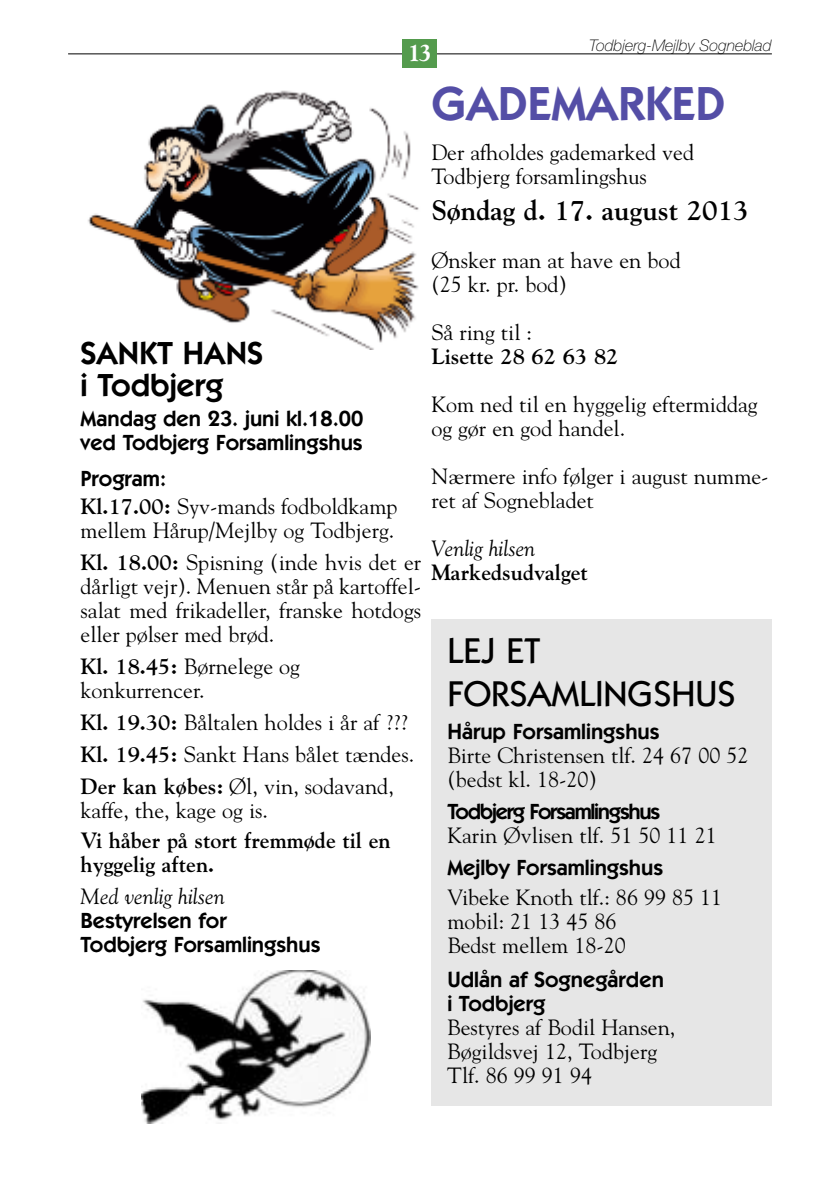
<style>
.page{position:relative;width:840px;height:1191px;background:#fff}
.page>*{position:absolute;margin:0;border:0;box-sizing:border-box;transform-origin:0 0}
.t1{font:600 48px "Itc Kabel";color:#544ea6}
.t2{font:500 36px/43.2px "Itc Kabel";color:#000}
.t3{font:600 32px/32px "Itc Kabel";color:#000}
.t4{font:700 28px "Goudy";color:#000}
.t5{font:800 24px "Goudy";color:#fff}
.t6{font:22px/24px "Goudy";color:#000}
.t7{font:600 22px/24px "Itc Kabel";color:#000}
.t8{font:700 22px/24px "Goudy";color:#000}
.t9{font:italic 22px "Goudy";color:#000}
.t10{font:600 22px "Itc Kabel";letter-spacing:-.055em;color:#000}
.t11{font:italic 100 16px "Helvetica Neue";color:#000}
.s1{font-weight:700}
</style>
<div class="page">
<hr style="left:68px;top:54px;width:703px;height:1px;background:#000">
<div style="left:403px;top:40px;width:34px;height:28px;background:#549b4d"></div>
<img style="left:88px;top:90px;width:331px;height:260px">
<img style="left:141px;top:970px;width:229px;height:153px">
<div style="left:431px;top:619px;width:340px;height:487px;background:#e6e6e6"></div>
<p class="t5" style="left:408px;top:43px;width:26px">13</p>
<p class="t11" style="left:589px;top:40px;width:184px">Todbjerg-Mejlby Sogneblad</p>
<h3 class="t3" style="left:80px;top:339px;width:184px">SANKT HANS i Todbjerg</h3>
<p class="t7" style="left:80px;top:408px;width:284px">Mandag den 23. juni kl.18.00 ved Todbjerg Forsamlingshus</p>
<p class="t7" style="left:80px;top:468px;width:87px">Program:</p>
<p class="t6" style="left:80px;top:494px;width:318px"><span class="s1">Kl.17.00:</span> Syv-mands fodboldkamp mellem Hårup/Mejlby og Todbjerg.</p>
<p class="t6" style="left:80px;top:550px;width:342px;text-align:justify"><span class="s1">Kl. 18.00:</span> Spisning (inde hvis det er dårligt vejr). Menuen står på kartoffel&shy;salat med frikadeller, franske hotdogs eller pølser med brød.</p>
<p class="t6" style="left:80px;top:654px;width:221px"><span class="s1">Kl. 18.45:</span> Børnelege og konkurrencer.</p>
<p class="t6" style="left:80px;top:706px;width:335px;line-height:32px"><span class="s1">Kl. 19.30:</span> Båltalen holdes i år af ???<br><span class="s1">Kl. 19.45:</span> Sankt Hans bålet tændes.<br><span class="s1">Der kan købes:</span> Øl, vin, sodavand,</p>
<p class="t6" style="left:80px;top:798px;width:189px">kaffe, the, kage og is.</p>
<p class="t8" style="left:80px;top:828px;width:311px">Vi håber på stort fremmøde til en hyggelig aften.</p>
<p class="t9" style="left:80px;top:883px;width:146px">Med venlig hilsen</p>
<p class="t7" style="left:80px;top:910px;width:241px">Bestyrelsen for<br>Todbjerg Forsamlingshus</p>
<h1 class="t1" style="left:431px;top:87px;width:295px">GADEMARKED</h1>
<p class="t6" style="left:431px;top:140px;width:264px">Der afholdes gademarked ved<br>Todbjerg forsamlingshus</p>
<p class="t4" style="left:431px;top:194px;width:319px">Søndag d. 17. august 2013</p>
<p class="t6" style="left:431px;top:248px;width:251px">Ønsker man at have en bod (25 kr. pr. bod)</p>
<p class="t6" style="left:431px;top:320px;width:102px">Så ring til :</p>
<p class="t8" style="left:431px;top:344px;width:189px">Lisette 28 62 63 82</p>
<p class="t6" style="left:431px;top:392px;width:327px">Kom ned til en hyggelig eftermiddag og gør en god handel.</p>
<p class="t6" style="left:431px;top:464px;width:338px">Nærmere info følger i august numme&shy;ret af Sognebladet</p>
<p class="t9" style="left:431px;top:535px;width:105px">Venlig hilsen</p>
<p class="t8" style="left:431px;top:560px;width:158px">Markedsudvalget</p>
<h2 class="t2" style="left:447px;top:632px;width:289px">LEJ ET<br>FORSAMLINGSHUS</h2>
<p class="t7" style="left:447px;top:721px;width:213px">Hårup Forsamlingshus</p>
<p class="t6" style="left:447px;top:743px;width:302px">Birte Christensen tlf. 24 67 00 52 (bedst kl. 18-20)</p>
<p class="t10" style="left:447px;top:803px;width:214px">Todbjerg Forsamlingshus</p>
<p class="t6" style="left:447px;top:823px;width:271px">Karin Øvlisen tlf. 51 50 11 21</p>
<p class="t7" style="left:447px;top:857px;width:217px">Mejlby Forsamlingshus</p>
<p class="t6" style="left:447px;top:885px;width:276px">Vibeke Knoth tlf.: 86 99 85 11 mobil: 21 13 45 86<br>Bedst mellem 18-20</p>
<p class="t7" style="left:447px;top:969px;width:218px">Udlån af Sognegården i Todbjerg</p>
<p class="t6" style="left:447px;top:1015px;width:229px">Bestyres af Bodil Hansen,<br>Bøgildsvej 12, Todbjerg<br>Tlf. 86 99 91 94</p>
</div>
